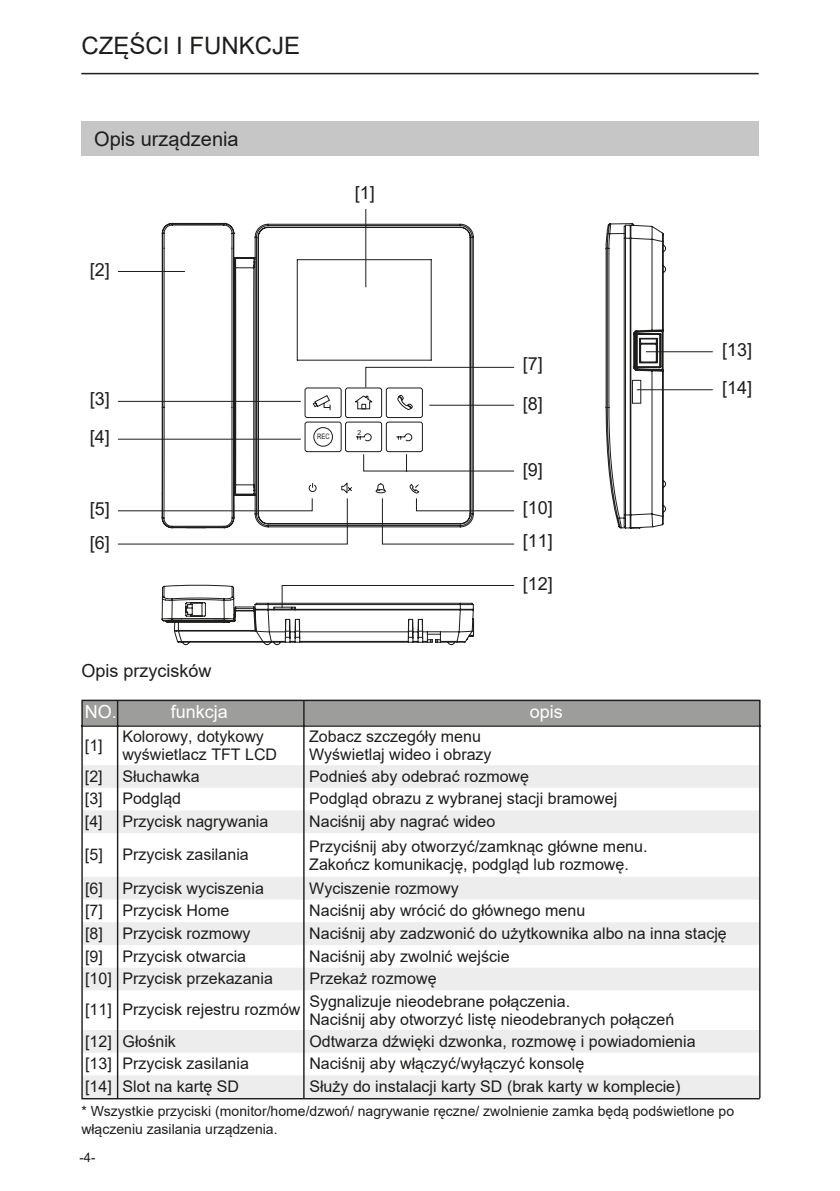
<style>
.page{position:relative;width:840px;height:1191px;background:#fff}
.page>*{position:absolute;margin:0;border:0;box-sizing:border-box;transform-origin:0 0}
.t1{font:24px "Arial";color:#1d1d1b}
.t2{font:20px "Arial";color:#1d1d1b}
.t3{font:18px/38px "Arial";color:#1d1d1b}
.t4{font:18px "Arial";color:#fff}
.t5{font:16px/18px "Arial";color:#1d1d1b}
.t6{font:14px/18px "Arial";color:#1d1d1b}
.t7{font:13px "Arial";color:#1d1d1b}
.t8{font:7.4px "Arial";color:#1d1d1b;scale:.79 1}
.t9{font:6.8px "Arial";color:#1d1d1b}
</style>
<div class="page">
<div style="left:81px;top:121px;width:677px;height:35px;background:#c6c6c6"></div>
<hr style="left:81px;top:73px;width:677px;height:1px;background:#1d1d1b">
<div style="left:83px;top:701px;width:675px;height:24px;background:#9d9d9c"></div>
<svg style="left:83px;top:727px;width:675px;height:348px"></svg>
<svg style="left:83px;top:765px;width:675px;height:134px;fill:#f0f0f0"></svg>
<div style="left:83px;top:922px;width:675px;height:23px;background:#ededed"></div>
<div style="left:83px;top:967px;width:675px;height:23px;background:#ededed"></div>
<div style="left:83px;top:1030px;width:675px;height:22px;background:#ededed"></div>
<div style="left:83px;top:1075px;width:675px;height:23px;background:#ededed"></div>
<hr style="left:81px;top:699px;width:679px;height:2px;background:#1d1d1b">
<hr style="left:117px;top:701px;width:1px;height:397px;background:#1d1d1b">
<hr style="left:303px;top:701px;width:1px;height:397px;background:#1d1d1b">
<hr style="left:758px;top:701px;width:2px;height:397px;background:#1d1d1b">
<hr style="left:81px;top:725px;width:679px;height:2px;background:#1d1d1b">
<hr style="left:81px;top:701px;width:2px;height:397px;background:#1d1d1b">
<hr style="left:81px;top:1098px;width:678px;height:1px;background:#1d1d1b">
<svg style="left:161px;top:223px;width:504px;height:422px"></svg>
<svg style="left:235px;top:609px;width:238px;height:33px"></svg>
<svg style="left:161px;top:222px;width:312px;height:48px"></svg>
<hr style="left:365px;top:209px;width:1px;height:78px;background:#1d1d1b">
<svg style="left:118px;top:270px;width:595px;height:339px"></svg>
<h1 class="t1" style="left:81px;top:29px;width:220px">CZĘŚCI I FUNKCJE</h1>
<p class="t2" style="left:94px;top:125px;width:146px">Opis urządzenia</p>
<p class="t3" style="left:90px;top:250px;width:22px">[2]</p>
<p class="t3" style="left:90px;top:380px;width:22px">[3] [4]</p>
<p class="t3" style="left:90px;top:492px;width:22px;line-height:33.4px">[5] [6]</p>
<p class="t3" style="left:354px;top:173px;width:22px">[1]</p>
<p class="t8" style="left:317px;top:431px;width:17px">REC</p>
<p class="t9" style="left:357px;top:428px;width:5px">2</p>
<p class="t3" style="left:522px;top:344px;width:22px">[7]</p>
<p class="t3" style="left:522px;top:384px;width:22px">[8]</p>
<p class="t3" style="left:522px;top:450px;width:22px">[9]</p>
<p class="t3" style="left:522px;top:491px;width:32px;line-height:33.2px">[10] [11]</p>
<p class="t3" style="left:522px;top:564px;width:32px">[12]</p>
<p class="t3" style="left:721px;top:331px;width:32px">[13] [14]</p>
<p class="t3" style="left:81px;top:651px;width:132px">Opis przycisków</p>
<p class="t4" style="left:85px;top:699px;width:34px">NO.</p>
<p class="t4" style="left:171px;top:699px;width:59px">funkcja</p>
<p class="t4" style="left:529px;top:699px;width:35px">opis</p>
<p class="t5" style="left:85px;top:736px;width:19px">[1]</p>
<p class="t5" style="left:122px;top:727px;width:156px">Kolorowy, dotykowy wyświetlacz TFT LCD</p>
<p class="t5" style="left:309px;top:727px;width:184px">Zobacz szczegóły menu<br>Wyświetlaj wideo i obrazy</p>
<p class="t5" style="left:85px;top:767px;width:116px">[2] Słuchawka</p>
<p class="t5" style="left:309px;top:767px;width:221px">Podnieś aby odebrać rozmowę</p>
<p class="t5" style="left:85px;top:789px;width:98px">[3] Podgląd</p>
<p class="t5" style="left:309px;top:789px;width:309px">Podgląd obrazu z wybranej stacji bramowej</p>
<p class="t5" style="left:85px;top:812px;width:185px">[4] Przycisk nagrywania</p>
<p class="t5" style="left:309px;top:812px;width:187px">Naciśnij aby nagrać wideo</p>
<p class="t5" style="left:85px;top:845px;width:165px">[5] Przycisk zasilania</p>
<p class="t5" style="left:309px;top:837px;width:339px">Przyciśnij aby otworzyć/zamknąc główne menu.<br>Zakończ komunikację, podgląd lub rozmowę.</p>
<p class="t5" style="left:85px;top:878px;width:180px">[6] Przycisk wyciszenia</p>
<p class="t5" style="left:309px;top:878px;width:151px">Wyciszenie rozmowy</p>
<p class="t5" style="left:85px;top:901px;width:146px">[7] Przycisk Home</p>
<p class="t5" style="left:309px;top:901px;width:277px">Naciśnij aby wrócić do głównego menu</p>
<p class="t5" style="left:85px;top:924px;width:167px">[8] Przycisk rozmowy</p>
<p class="t5" style="left:309px;top:924px;width:419px">Naciśnij aby zadzwonić do użytkownika albo na inna stację</p>
<p class="t5" style="left:85px;top:947px;width:162px">[9] Przycisk otwarcia</p>
<p class="t5" style="left:309px;top:947px;width:202px">Naciśnij aby zwolnić wejście</p>
<p class="t5" style="left:85px;top:969px;width:189px">[10] Przycisk przekazania</p>
<p class="t5" style="left:309px;top:969px;width:129px">Przekaż rozmowę</p>
<p class="t5" style="left:85px;top:1000px;width:217px">[11] Przycisk rejestru rozmów</p>
<p class="t5" style="left:309px;top:992px;width:366px">Sygnalizuje nieodebrane połączenia.<br>Naciśnij aby otworzyć listę nieodebranych połączeń</p>
<p class="t5" style="left:85px;top:1031px;width:92px">[12] Głośnik</p>
<p class="t5" style="left:309px;top:1031px;width:387px">Odtwarza dźwięki dzwonka, rozmowę i powiadomienia</p>
<p class="t5" style="left:85px;top:1054px;width:165px">[13] Przycisk zasilania</p>
<p class="t5" style="left:309px;top:1054px;width:276px">Naciśnij aby włączyć/wyłączyć konsolę</p>
<p class="t5" style="left:85px;top:1077px;width:155px">[14] Slot na kartę SD</p>
<p class="t5" style="left:309px;top:1077px;width:372px">Służy do instalacji karty SD (brak karty w komplecie)</p>
<p class="t6" style="left:81px;top:1102px;width:654px">* Wszystkie przyciski (monitor/home/dzwoń/ nagrywanie ręczne/ zwolnienie zamka będą podświetlone po włączeniu zasilania urządzenia.</p>
<p class="t7" style="left:79px;top:1148px;width:17px">-4-</p>
</div>
